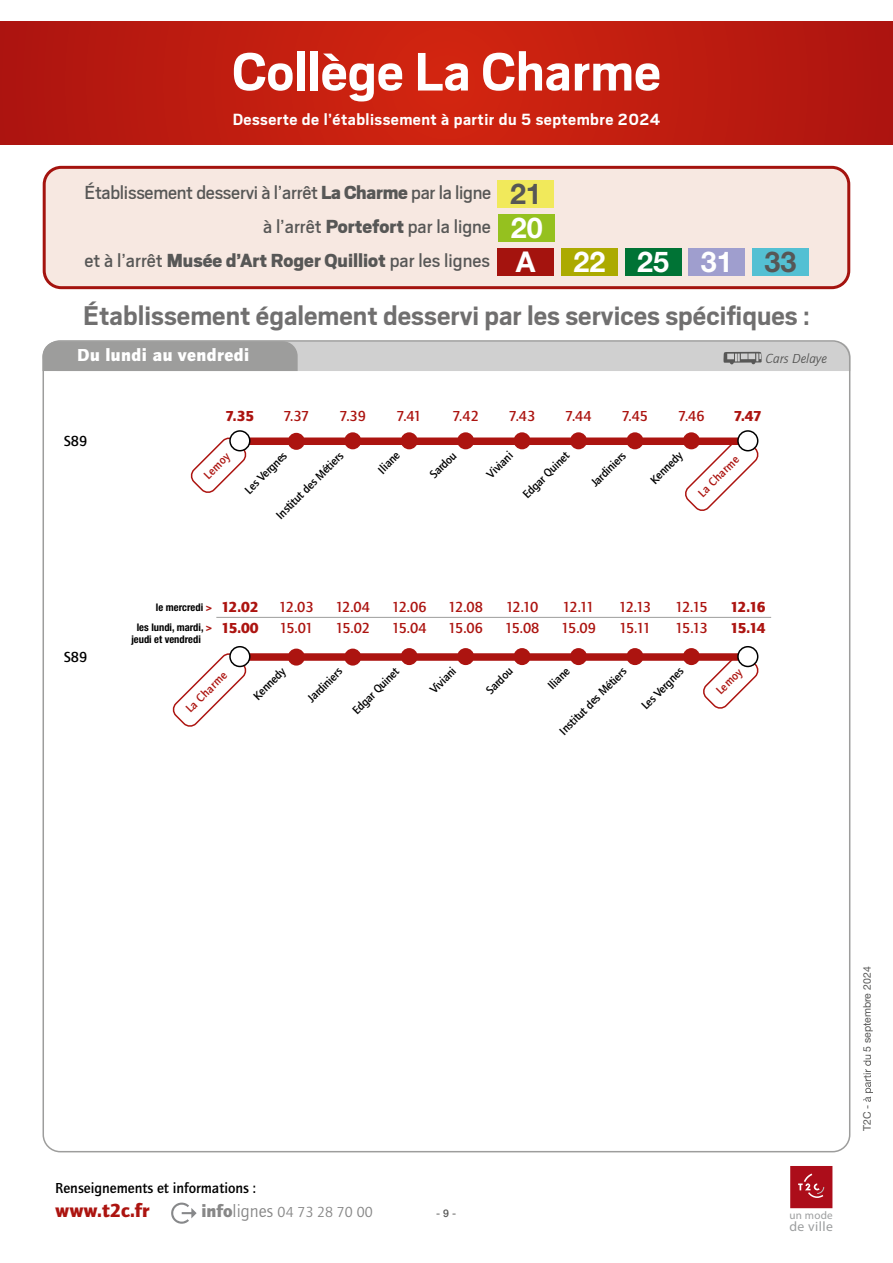
<style>
.page{position:relative;width:893px;height:1263px;background:#fff}
.page>*{position:absolute;margin:0;border:0;box-sizing:border-box;transform-origin:0 0}
.t1{font:700 60px "Scout";color:#fff}
.t2{font:700 30px "Scout";color:#706f6f}
.t3{font:700 28.65px "Helvetica Neue LT Std";color:#fff}
.t4{font:21px "Scout";letter-spacing:-.015em;color:#575756}
.t5{font:900 21px "Scout";color:#575756}
.t6{font:900 19.5px "Quay Itc T";color:#ac1410}
.t7{font:700 18px "Scout";letter-spacing:.025em;color:#fff}
.t8{font:900 18px "Quay Itc T";letter-spacing:.025em;color:#fff}
.t9{font:700 15px/20.5px "Quay Itc T";letter-spacing:-.08em;color:#ac1410}
.t10{font:700 15px "Quay Itc T";color:#000}
.t11{font:900 15px/20.5px "Quay Itc T";letter-spacing:-.07em;color:#ac1410}
.t12{font:15px "Quay Itc T";color:#878787}
.t13{font:13.65px "Myriad Pro";letter-spacing:.03em;color:#9c9e9f}
.t14{font:italic 13.5px "Quay Itc T";color:#575756}
.t15{font:700 12px "Quay Itc T";color:#000}
.t16{font:700 12px "Quay Itc T";color:#ac1410}
.t17{font:11.1px "Myriad Pro";letter-spacing:.025em;color:#9c9e9f}
.t18{font:700 condensed 10.5px/20.5px "Helvetica Neue LT Std";color:#000;text-align:right}
.t19{font:10.5px "Helvetica Neue LT Std";color:#575756}
.s1{font-weight:900}
.s2{font-family:"Helvetica Neue LT Std";font-weight:700;font-size:28.65px}
.s3{font-family:"Helvetica Neue LT Std";font-weight:700;font-size:28.65px;color:#fff}
.s4{font-weight:400}
.s5{color:#575756}
.s6{color:#ac1410}
.s7{font-weight:900;font-size:18px}
.s8{font-size:18px}
.s9{font-family:"Helvetica Neue LT";font-weight:500}
</style>
<div class="page">
<svg style="left:863px;top:1055px;width:10px;height:47px"></svg>
<div style="left:790px;top:1166px;width:42px;height:42px;background:#ac0d1a"></div>
<svg style="left:798px;top:1173px;width:26px;height:25px"></svg>
<svg style="left:171px;top:1202px;width:26px;height:22px"></svg>
<svg style="left:0;top:21px;width:893px;height:124px;background:#bf1c10"></svg>
<svg style="left:43px;top:342px;width:807px;height:29px;background:#bebebe"></svg>
<div style="left:44px;top:167px;width:805px;height:121px;background:#f7e8e1;border-radius:17px"></div>
<div style="left:43px;top:166px;width:807px;height:123px;border:3px solid #a4130e;border-radius:17px"></div>
<div style="left:498px;top:180px;width:56px;height:28px;background:#f1e95b"></div>
<div style="left:499px;top:214px;width:56px;height:27px;background:#95c11f"></div>
<div style="left:498px;top:248px;width:56px;height:27px;background:#a4130e"></div>
<div style="left:561px;top:248px;width:56px;height:27px;background:#acaa00"></div>
<div style="left:625px;top:248px;width:56px;height:27px;background:#007335"></div>
<div style="left:689px;top:248px;width:56px;height:27px;background:#9f9ece"></div>
<div style="left:752px;top:248px;width:56px;height:27px;background:#54c0d3"></div>
<hr style="left:216px;top:617px;width:555px;height:1px;background:#9d9d9c">
<svg style="left:703px;top:651px;width:56px;height:58px"></svg>
<div style="left:246px;top:653px;width:500px;height:8px;background:#ac1410"></div>
<div style="left:738px;top:647px;width:20px;height:19px;background:#fff;border-radius:50%"></div>
<div style="left:737px;top:646px;width:21px;height:21px;border:2px solid #000;border-radius:50%"></div>
<div style="left:570px;top:648px;width:17px;height:17px;background:#ac1410;border-radius:50%"></div>
<div style="left:683px;top:648px;width:17px;height:17px;background:#ac1410;border-radius:50%"></div>
<div style="left:514px;top:648px;width:17px;height:17px;background:#ac1410;border-radius:50%"></div>
<div style="left:626px;top:648px;width:17px;height:17px;background:#ac1410;border-radius:50%"></div>
<svg style="left:173px;top:653px;width:75px;height:74px"></svg>
<div style="left:401px;top:648px;width:17px;height:17px;background:#ac1410;border-radius:50%"></div>
<div style="left:457px;top:648px;width:17px;height:17px;background:#ac1410;border-radius:50%"></div>
<div style="left:230px;top:647px;width:20px;height:19px;background:#fff;border-radius:50%"></div>
<div style="left:229px;top:646px;width:22px;height:21px;border:2px solid #000;border-radius:50%"></div>
<div style="left:344px;top:649px;width:17px;height:17px;background:#ac1410;border-radius:50%"></div>
<div style="left:288px;top:649px;width:17px;height:17px;background:#ac1410;border-radius:50%"></div>
<svg style="left:685px;top:435px;width:74px;height:76px"></svg>
<div style="left:246px;top:437px;width:500px;height:8px;background:#ac1410"></div>
<div style="left:738px;top:431px;width:20px;height:20px;background:#fff;border-radius:50%"></div>
<div style="left:737px;top:430px;width:21px;height:21px;border:2px solid #000;border-radius:50%"></div>
<div style="left:514px;top:432px;width:17px;height:17px;background:#ac1410;border-radius:50%"></div>
<div style="left:626px;top:432px;width:17px;height:17px;background:#ac1410;border-radius:50%"></div>
<div style="left:457px;top:432px;width:17px;height:17px;background:#ac1410;border-radius:50%"></div>
<svg style="left:191px;top:437px;width:57px;height:56px"></svg>
<div style="left:344px;top:432px;width:17px;height:17px;background:#ac1410;border-radius:50%"></div>
<div style="left:401px;top:432px;width:17px;height:17px;background:#ac1410;border-radius:50%"></div>
<div style="left:230px;top:431px;width:20px;height:20px;background:#fff;border-radius:50%"></div>
<div style="left:229px;top:430px;width:22px;height:21px;border:2px solid #000;border-radius:50%"></div>
<div style="left:288px;top:433px;width:17px;height:17px;background:#ac1410;border-radius:50%"></div>
<div style="left:570px;top:432px;width:17px;height:17px;background:#ac1410;border-radius:50%"></div>
<div style="left:683px;top:432px;width:17px;height:17px;background:#ac1410;border-radius:50%"></div>
<h1 class="t1" style="left:232px;top:33px;width:430px">Collège La Charme</h1>
<h3 class="t7" style="left:233px;top:108px;width:429px">Desserte de l’établissement à partir du 5 septembre 2024</h3>
<h3 class="t4" style="left:84px;top:179px;width:459px">Établissement desservi à l’arrêt <span class="s1">La Charme</span> par la ligne <span class="s2">21</span></h3>
<h3 class="t4" style="left:263px;top:213px;width:281px">à l’arrêt <span class="s1">Portefort</span> par la ligne <span class="s3">20</span></h3>
<h3 class="t5" style="left:84px;top:247px;width:453px"><span class="s4">et à l’arrêt</span> Musée d’Art Roger Quilliot <span class="s4">par les lignes</span> <span class="s3">A</span></h3>
<h3 class="t3" style="left:573px;top:244px;width:224px">22 25 31 <span class="s5">33</span></h3>
<h2 class="t2" style="left:83px;top:297px;width:728px">Établissement également desservi par les services spécifiques :</h2>
<h3 class="t8" style="left:77px;top:344px;width:174px">Du lundi au vendredi</h3>
<p class="t14" style="left:765px;top:350px;width:63px">Cars Delaye</p>
<p class="t10" style="left:64px;top:432px;width:25px">S89</p>
<p class="t10" style="left:64px;top:648px;width:25px">S89</p>
<p class="t11" style="left:226px;top:406px;width:30px">7.35</p>
<p class="t11" style="left:734px;top:406px;width:29px">7.47</p>
<p class="t15" style="left:242px;top:487px;width:56px;rotate:-45deg">Les Vergnes</p>
<p class="t15" style="left:520px;top:491px;width:62px;rotate:-45deg">Edgar Quinet</p>
<p class="t15" style="left:647px;top:477px;width:42px;rotate:-45deg">Kennedy</p>
<p class="t9" style="left:283px;top:405px;width:27px">7.37</p>
<p class="t9" style="left:340px;top:405px;width:28px">7.39</p>
<p class="t9" style="left:397px;top:405px;width:27px">7.41</p>
<p class="t9" style="left:452px;top:405px;width:28px">7.42</p>
<p class="t9" style="left:509px;top:405px;width:28px">7.43</p>
<p class="t9" style="left:565px;top:405px;width:28px">7.44</p>
<p class="t9" style="left:622px;top:405px;width:28px">7.45</p>
<p class="t9" style="left:678px;top:405px;width:28px">7.46</p>
<p class="t15" style="left:484px;top:471px;width:33px;rotate:-45deg">Viviani</p>
<p class="t15" style="left:588px;top:480px;width:46px;rotate:-45deg">Jardiniers</p>
<p class="t15" style="left:273px;top:512px;width:91px;rotate:-45deg">Institut des Métiers</p>
<p class="t15" style="left:375px;top:467px;width:27px;rotate:-45deg">Iliane</p>
<p class="t16" style="left:201px;top:472px;width:33px;rotate:-45deg">Lemoy</p>
<p class="t15" style="left:427px;top:471px;width:34px;rotate:-45deg">Sardou</p>
<p class="t16" style="left:695px;top:490px;width:54px;rotate:-45deg">La Charme</p>
<p class="t11" style="left:221px;top:597px;width:39px">12.02<br>15.00</p>
<p class="t11" style="left:730px;top:597px;width:37px">12.16<br>15.14</p>
<p class="t16" style="left:713px;top:687px;width:33px;rotate:-45deg">Lemoy</p>
<p class="t9" style="left:279px;top:597px;width:36px">12.03<br>15.01</p>
<p class="t9" style="left:335px;top:597px;width:36px">12.04<br>15.02</p>
<p class="t9" style="left:392px;top:597px;width:36px">12.06<br>15.04</p>
<p class="t9" style="left:448px;top:597px;width:36px">12.08<br>15.06</p>
<p class="t9" style="left:505px;top:597px;width:36px">12.10<br>15.08</p>
<p class="t9" style="left:561px;top:597px;width:36px">12.11<br>15.09</p>
<p class="t9" style="left:619px;top:597px;width:34px">12.13<br>15.11</p>
<p class="t9" style="left:675px;top:597px;width:34px">12.15<br>15.13</p>
<p class="t18" style="left:137px;top:596px;width:77px">le mercredi <span class="s6">&gt;<br></span>les lundi, mardi, <span class="s6">&gt;</span></p>
<p class="t18" style="left:131px;top:629px;width:71px">jeudi et vendredi</p>
<p class="t16" style="left:183px;top:706px;width:54px;rotate:-45deg">La Charme</p>
<p class="t15" style="left:349px;top:707px;width:62px;rotate:-45deg">Edgar Quinet</p>
<p class="t15" style="left:427px;top:687px;width:33px;rotate:-45deg">Viviani</p>
<p class="t15" style="left:250px;top:693px;width:42px;rotate:-45deg">Kennedy</p>
<p class="t15" style="left:304px;top:695px;width:46px;rotate:-45deg">Jardiniers</p>
<p class="t15" style="left:545px;top:682px;width:27px;rotate:-45deg">Iliane</p>
<p class="t15" style="left:638px;top:703px;width:56px;rotate:-45deg">Les Vergnes</p>
<p class="t15" style="left:483px;top:687px;width:34px;rotate:-45deg">Sardou</p>
<p class="t15" style="left:556px;top:728px;width:91px;rotate:-45deg">Institut des Métiers</p>
<p class="t10" style="left:55px;top:1179px;width:202px">Renseignements et informations :</p>
<h3 class="t6" style="left:55px;top:1199px;width:96px">www.t2c.fr</h3>
<p class="t12" style="left:201px;top:1203px;width:173px"><span class="s7">info</span><span class="s8">lignes</span> 04 73 28 70 00</p>
<p class="t19" style="left:436px;top:1207px;width:21px">- <span class="s9">9</span> -</p>
<p class="t19" style="left:861px;top:1052px;width:87px;rotate:-90deg">5 septembre 2024</p>
<p class="t19" style="left:861px;top:1131px;width:28px;rotate:-90deg">T2C -</p>
<p class="t17" style="left:789px;top:1209px;width:45px">un mode</p>
<p class="t13" style="left:789px;top:1219px;width:45px">de ville</p>
</div>
